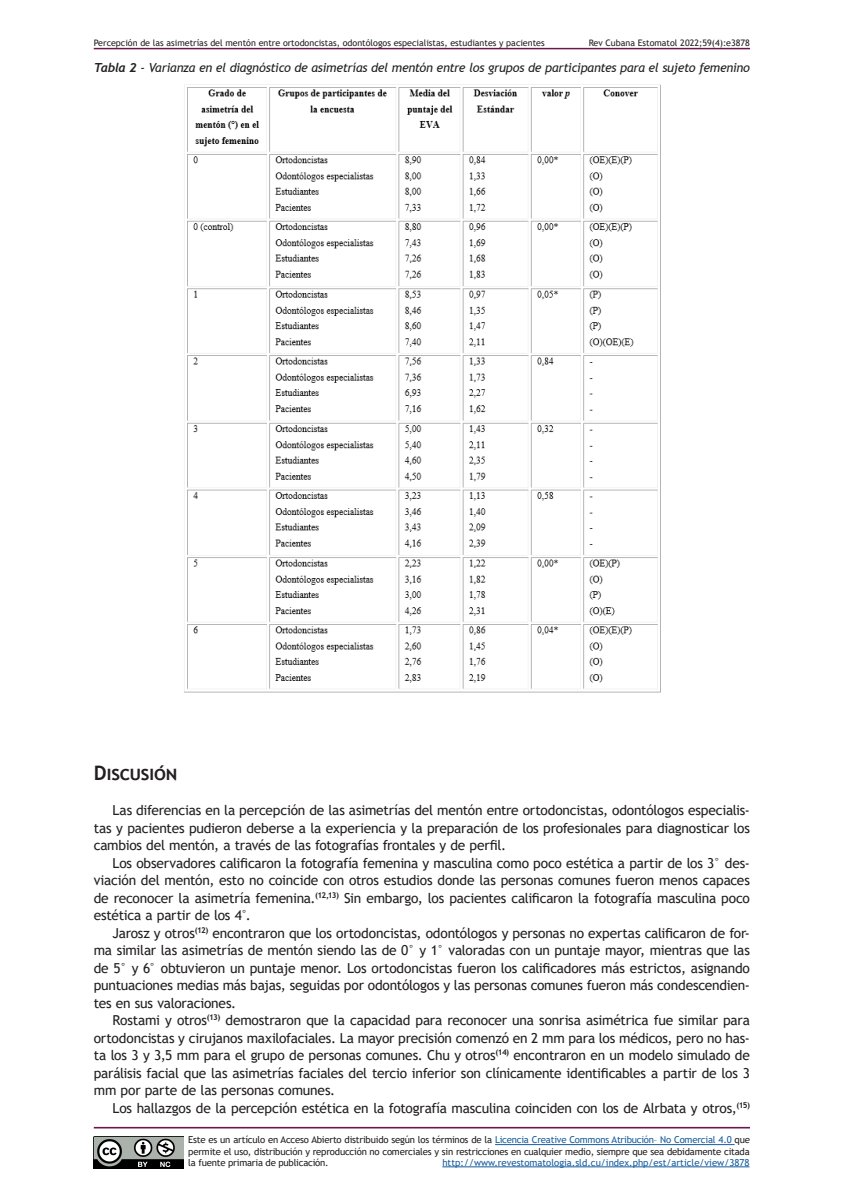
<style>
.page{position:relative;width:850px;height:1200px;background:#fff}
.page>*{position:absolute;margin:0;border:0;box-sizing:border-box;transform-origin:0 0}
._01_Val{font:700 20px "Trebuchet MS";color:#231f20}
._00_Cuerpo_de_texto{font:13.75px/17.5px "Trebuchet MS";letter-spacing:-.015em;color:#231f20;text-align:justify}
.Textos_figura_y_tabl{font:italic 12.5px "Trebuchet MS";letter-spacing:-.025em;color:#231f20}
.t1{font:9.56px/11.5px "Trebuchet MS";letter-spacing:-.02em;color:#231f20;text-align:justify}
.t2{font:9.56px "Trebuchet MS";color:#175d9e}
.t3{font:8.94px "Trebuchet MS";color:#231f20}
.s1{font-family:"Trebuchet";font-weight:700}
.s2{color:#175d9e}
</style>
<div class="page">
<hr style="left:495px;top:1144px;width:240px;height:1px;background:#175d9e">
<hr style="left:442px;top:1167px;width:308px;height:1px;background:#175d9e">
<img style="left:94px;top:1136px;width:90px;height:33px">
<hr style="left:94px;top:1127px;width:656px;height:1px;background:#6d164b">
<hr style="left:94px;top:48px;width:656px;height:1px;background:#6d164b">
<img style="left:184px;top:84px;width:477px;height:609px">
<p class="t3" style="left:94px;top:37px;width:453px">Percepción de las asimetrías del mentón entre ortodoncistas, odontólogos especialistas, estudiantes y pacientes</p>
<p class="t3" style="left:589px;top:37px;width:163px">Rev Cubana Estomatol 2022;59(4):e3878</p>
<p class="Textos_figura_y_tabl" style="left:94px;top:60px;width:658px"><span class="s1">Tabla 2</span> - Varianza en el diagnóstico de asimetrías del mentón entre los grupos de participantes para el sujeto femenino</p>
<p class="_01_Val" style="left:94px;top:760px;width:85px">Discusión</p>
<p class="_00_Cuerpo_de_texto" style="left:94px;top:801px;width:658px;text-indent:19px">Las diferencias en la percepción de las asimetrías del mentón entre ortodoncistas, odontólogos especialis&shy;tas y pacientes pudieron deberse a la experiencia y la preparación de los profesionales para diagnosticar los cambios del mentón, a través de las fotografías frontales y de perfil.</p>
<p class="_00_Cuerpo_de_texto" style="left:94px;top:854px;width:658px;text-indent:19px">Los observadores calificaron la fotografía femenina y masculina como poco estética a partir de los 3° des&shy;viación del mentón, esto no coincide con otros estudios donde las personas comunes fueron menos capaces de reconocer la asimetría femenina.<sup>(12,13)</sup> Sin embargo, los pacientes calificaron la fotografía masculina poco estética a partir de los 4°.</p>
<p class="_00_Cuerpo_de_texto" style="left:94px;top:924px;width:658px;text-indent:19px">Jarosz y otros<sup>(12)</sup> encontraron que los ortodoncistas, odontólogos y personas no expertas calificaron de for&shy;ma similar las asimetrías de mentón siendo las de 0° y 1° valoradas con un puntaje mayor, mientras que las de 5° y 6° obtuvieron un puntaje menor. Los ortodoncistas fueron los calificadores más estrictos, asignando puntuaciones medias más bajas, seguidas por odontólogos y las personas comunes fueron más condescendien&shy;tes en sus valoraciones.</p>
<p class="_00_Cuerpo_de_texto" style="left:94px;top:1011px;width:658px;text-indent:19px">Rostami y otros<sup>(13)</sup> demostraron que la capacidad para reconocer una sonrisa asimétrica fue similar para ortodoncistas y cirujanos maxilofaciales. La mayor precisión comenzó en 2 mm para los médicos, pero no has&shy;ta los 3 y 3,5 mm para el grupo de personas comunes. Chu y otros<sup>(14)</sup> encontraron en un modelo simulado de parálisis facial que las asimetrías faciales del tercio inferior son clínicamente identificables a partir de los 3 mm por parte de las personas comunes.</p>
<p class="_00_Cuerpo_de_texto" style="left:113px;top:1099px;width:639px">Los hallazgos de la percepción estética en la fotografía masculina coinciden con los de Alrbata y otros,<sup>(15)</sup></p>
<p class="t1" style="left:188px;top:1134px;width:563px">Este es un artículo en Acceso Abierto distribuido según los términos de la <span class="s2">Licencia Creative Commons Atribución– No Comercial 4.0</span> que permite el uso, distribución y reproducción no comerciales y sin restricciones en cualquier medio, siempre que sea debidamente citada la fuente primaria de publicación.</p>
<p class="t2" style="left:442px;top:1156px;width:309px">http://www.revestomatologia.sld.cu/index.php/est/article/view/3878</p>
</div>
